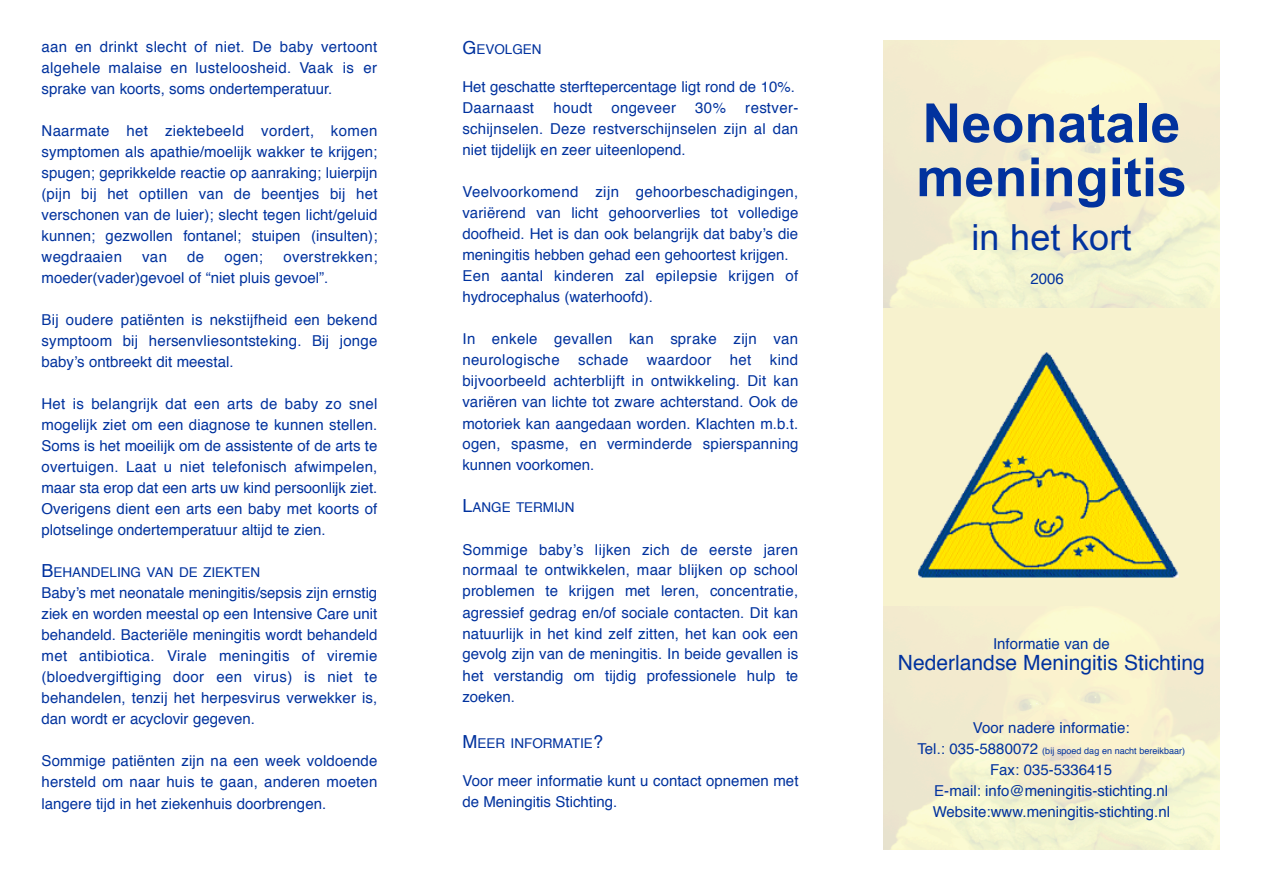
<style>
.page{position:relative;width:1263px;height:893px;background:#fff}
.page>*{position:absolute;margin:0;border:0;box-sizing:border-box;transform-origin:0 0}
.t1{font:700 54px/54px "Arial";color:#01329e}
.t2{font:36px "Arial";color:#01329e}
.t3{font:21px "Helvetica";color:#01329e}
.t4{font:15px/21px "Helvetica";color:#01329e;text-align:justify}
.t5{font:15px "Helvetica";letter-spacing:.02em;color:#01329e}
.t6{font:13.5px "Helvetica";color:#01329e}
.t7{font:9px "Helvetica";color:#01329e}
.s1{font-size:18px}
.s2{font-size:15px}
</style>
<div class="page">
<img style="left:884px;top:307px;width:335px;height:299px">
<p class="t4" style="left:42px;top:38px;width:337px">aan en drinkt slecht of niet. De baby vertoont algehele malaise en lusteloosheid. Vaak is er sprake van koorts, soms ondertemperatuur.</p>
<p class="t4" style="left:42px;top:121px;width:338px">Naarmate het ziektebeeld vordert, komen symptomen als apathie/moelijk wakker te krijgen; spugen; geprikkelde reactie op aanraking; luierpijn (pijn bij het optillen van de beentjes bij het verschonen van de luier); slecht tegen licht/geluid kunnen; gezwollen fontanel; stuipen (insulten); wegdraaien</p>
<p class="t4" style="left:142px;top:247px;width:26px">van</p>
<p class="t4" style="left:187px;top:247px;width:18px">de</p>
<p class="t4" style="left:224px;top:247px;width:40px">ogen;</p>
<p class="t4" style="left:42px;top:247px;width:338px;text-indent:242px">overstrekken; moeder(vader)gevoel of “niet pluis gevoel”.</p>
<p class="t4" style="left:42px;top:310px;width:337px">Bij oudere patiënten is nekstijfheid een bekend symptoom bij hersenvliesontsteking. Bij jonge baby’s ontbreekt dit meestal.</p>
<p class="t4" style="left:42px;top:394px;width:337px">Het is belangrijk dat een arts de baby zo snel mogelijk ziet om een diagnose te kunnen stellen.<br>Soms is het moeilijk om de assistente of de arts te overtuigen. Laat u niet telefonisch afwimpelen, maar sta erop dat een arts uw kind persoonlijk ziet.<br>Overigens dient een arts een baby met koorts of plotselinge ondertemperatuur altijd te zien.</p>
<p class="t6" style="left:42px;top:567px;width:220px"><span class="s1">B</span>EHANDELING VAN DE ZIEKTEN</p>
<p class="t4" style="left:42px;top:583px;width:337px">Baby’s met neonatale meningitis/sepsis zijn ernstig ziek en worden meestal op een Intensive Care unit behandeld. Bacteriële meningitis wordt behandeld met antibiotica. Virale meningitis of viremie (bloedvergiftiging door een virus) is niet te behandelen, tenzij het herpesvirus verwekker is, dan wordt er acyclovir gegeven.</p>
<p class="t4" style="left:42px;top:751px;width:337px">Sommige patiënten zijn na een week voldoende hersteld om naar huis te gaan, anderen moeten langere tijd in het ziekenhuis doorbrengen.</p>
<p class="t6" style="left:462px;top:44px;width:81px"><span class="s1">G</span>EVOLGEN</p>
<p class="t4" style="left:462px;top:77px;width:334px">Het geschatte sterftepercentage ligt rond de 10%.<br>Daarnaast</p>
<p class="t4" style="left:553px;top:99px;width:40px">houdt</p>
<p class="t5" style="left:611px;top:102px;width:66px">ongeveer</p>
<p class="t4" style="left:695px;top:99px;width:32px">30%</p>
<p class="t4" style="left:462px;top:99px;width:338px;text-indent:283px">restver&shy;schijnselen. Deze restverschijnselen zijn al dan niet tijdelijk en zeer uiteenlopend.</p>
<p class="t4" style="left:462px;top:183px;width:338px;text-align:left">Veelvoorkomend zijn gehoorbeschadigingen, variërend van licht gehoorverlies tot volledige doofheid. Het is dan ook belangrijk dat baby’s die meningitis hebben gehad een gehoortest krijgen.<br>Een aantal kinderen zal epilepsie krijgen of hydrocephalus (waterhoofd).</p>
<p class="t4" style="left:462px;top:329px;width:337px">In enkele gevallen kan sprake zijn van neurologische schade waardoor het kind bijvoorbeeld achterblijft in ontwikkeling. Dit kan variëren van lichte tot zware achterstand. Ook de motoriek kan aangedaan worden. Klachten m.b.t. ogen, spasme, en verminderde spierspanning kunnen voorkomen.</p>
<p class="t6" style="left:462px;top:502px;width:114px"><span class="s1">L</span>ANGE TERMIJN</p>
<p class="t4" style="left:462px;top:540px;width:338px">Sommige baby’s lijken zich de eerste jaren normaal te ontwikkelen, maar blijken op school problemen te krijgen met leren, concentratie, agressief gedrag en/of sociale contacten. Dit kan natuurlijk in het kind zelf zitten, het kan ook een gevolg zijn van de meningitis. In beide gevallen is het verstandig om tijdig professionele hulp te zoeken.</p>
<p class="t6" style="left:462px;top:737px;width:142px"><span class="s1">M</span>EER INFORMATIE<span class="s1">?</span></p>
<p class="t4" style="left:462px;top:771px;width:338px">Voor meer informatie kunt u contact opnemen met de Meningitis Stichting.</p>
<h1 class="t1" style="left:916px;top:96px;width:272px">Neonatale meningitis</h1>
<h2 class="t2" style="left:971px;top:217px;width:162px">in het kort</h2>
<p class="t4" style="left:1030px;top:269px;width:35px">2006</p>
<p class="t4" style="left:993px;top:634px;width:118px">Informatie van de</p>
<h3 class="t3" style="left:898px;top:653px;width:308px">Nederlandse Meningitis Stichting</h3>
<p class="t4" style="left:973px;top:718px;width:158px">Voor nadere informatie:</p>
<p class="t7" style="left:917px;top:746px;width:269px"><span class="s2">Tel.: 035-5880072</span> (bij spoed dag en nacht bereikbaar)</p>
<p class="t4" style="left:933px;top:760px;width:239px;text-align:center">Fax: 035-5336415<br>E-mail: info@meningitis-stichting.nl<br>Website:www.meningitis-stichting.nl</p>
</div>
